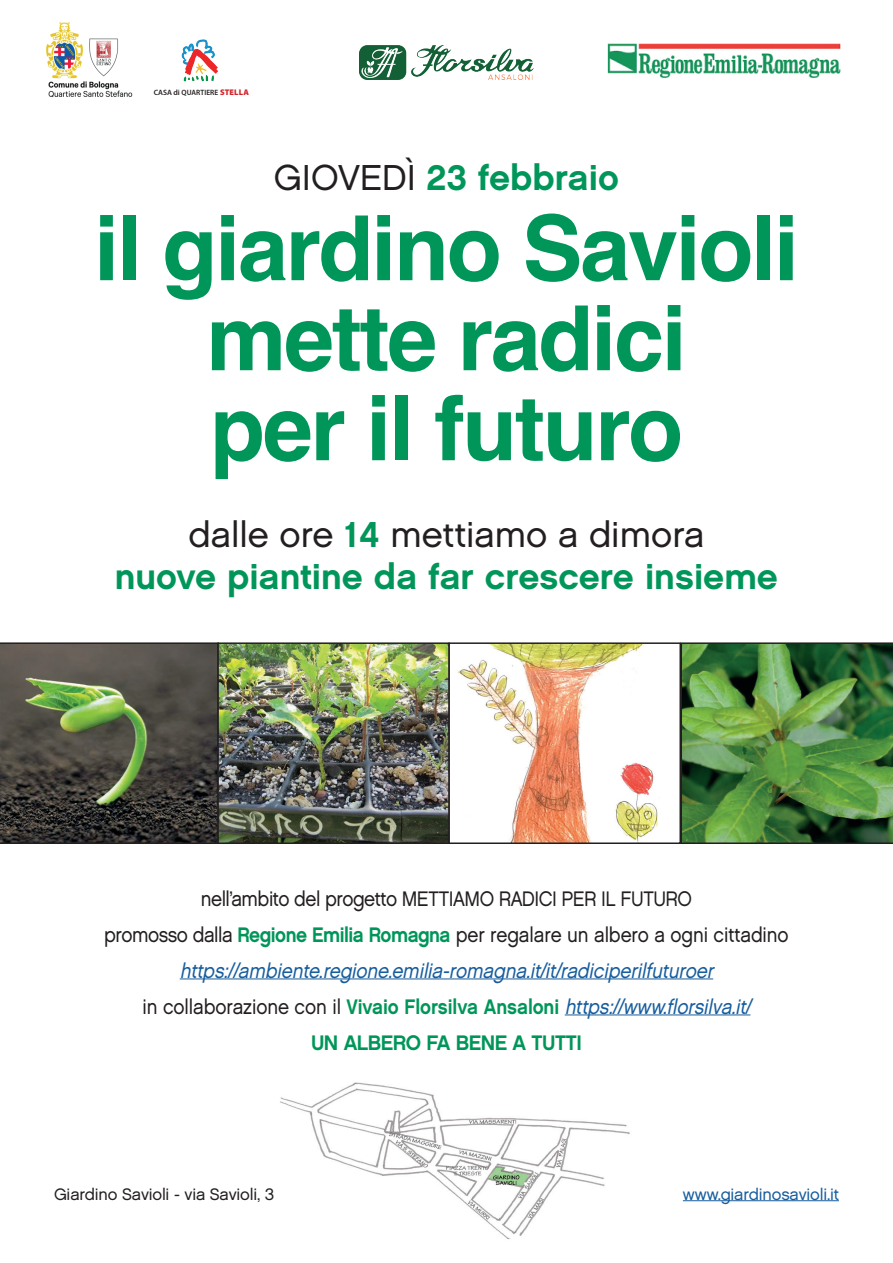
<style>
.page{position:relative;width:893px;height:1263px;background:#fff}
.page>*{position:absolute;margin:0;border:0;box-sizing:border-box;transform-origin:0 0}
.t1{font:700 90px/90px "Helvetica";letter-spacing:-.025em;color:#009659;text-align:center}
.t2{font:36px "Chalet New York Nineteen Sixty";color:#009659}
.t3{font:36px "Chalet London Nineteen Sixty";color:#231f20}
.t4{font:21px/36px "Chalet London Nineteen Sixty";letter-spacing:-.025em;color:#231f20;text-align:center;scale:.9 1}
.t5{font:21px "Chalet New York Nineteen Sixty";letter-spacing:-.025em;color:#009659}
.t6{font:16.5px "Chalet London Nineteen Sixty";letter-spacing:-.01em;color:#231f20}
.t7{font:16.5px "Chalet London Nineteen Sixty";letter-spacing:-.01em;color:#175d9e}
.t8{font:600 7.65px "Myriad Pro";letter-spacing:.01em;color:#231f20}
.s1{font-weight:900;font-size:8.25px;color:#d1232a}
.s2{font-family:"Chalet London Nineteen Sixty";color:#231f20}
.s3{font-family:"Chalet New York Nineteen Sixty";color:#009659}
.s4{font-style:italic;color:#175d9e}
</style>
<div class="page">
<img style="left:280px;top:1082px;width:418px;height:158px">
<img style="left:46px;top:22px;width:87px;height:75px">
<img style="left:607px;top:43px;width:234px;height:36px">
<img style="left:181px;top:39px;width:37px;height:43px">
<hr style="left:180px;top:979px;width:533px;height:1px;background:#175d9e">
<hr style="left:565px;top:1015px;width:185px;height:1px;background:#175d9e">
<hr style="left:683px;top:1200px;width:156px;height:1px;background:#175d9e">
<img style="left:220px;top:645px;width:438px;height:196px">
<svg style="left:0;top:642px;width:217px;height:202px;background:#4e5042"></svg>
<div style="left:217px;top:642px;width:233px;height:202px;border:2px solid #231f20"></div>
<div style="left:448px;top:642px;width:233px;height:202px;border:2px solid #231f20"></div>
<img style="left:680px;top:642px;width:213px;height:202px">
<img style="left:359px;top:46px;width:175px;height:34px">
<p class="t8" style="left:154px;top:88px;width:97px">CASA DI QUARTIERE <span class="s1">Stella</span></p>
<h2 class="t2" style="left:274px;top:156px;width:347px"><span class="s2">GIOVEDÌ</span> 23 febbraio</h2>
<h1 class="t1" style="left:94px;top:214px;width:706px">il giardino Savioli mette radici<br>per il futuro</h1>
<h2 class="t3" style="left:188px;top:513px;width:518px">dalle ore <span class="s3">14</span> mettiamo a dimora</h2>
<h2 class="t2" style="left:115px;top:555px;width:664px">nuove piantine da far crescere insieme</h2>
<p class="t4" style="left:104px;top:880px;width:762px">nell’ambito del progetto METTIAMO RADICI PER IL FUTURO<br>promosso dalla <span class="s3">Regione Emilia Romagna</span> per regalare un albero a ogni cittadino <span class="s4">https://ambiente.regione.emilia-romagna.it/it/radiciperilfuturoer<br></span>in collaborazione con il <span class="s3">Vivaio Florsilva Ansaloni</span> <span class="s4">https://www.florsilva.it/</span></p>
<p class="t5" style="left:311px;top:1030px;width:272px">UN ALBERO FA BENE A TUTTI</p>
<p class="t6" style="left:54px;top:1184px;width:222px">Giardino Savioli - via Savioli, 3</p>
<p class="t7" style="left:683px;top:1184px;width:158px">www.giardinosavioli.it</p>
</div>
